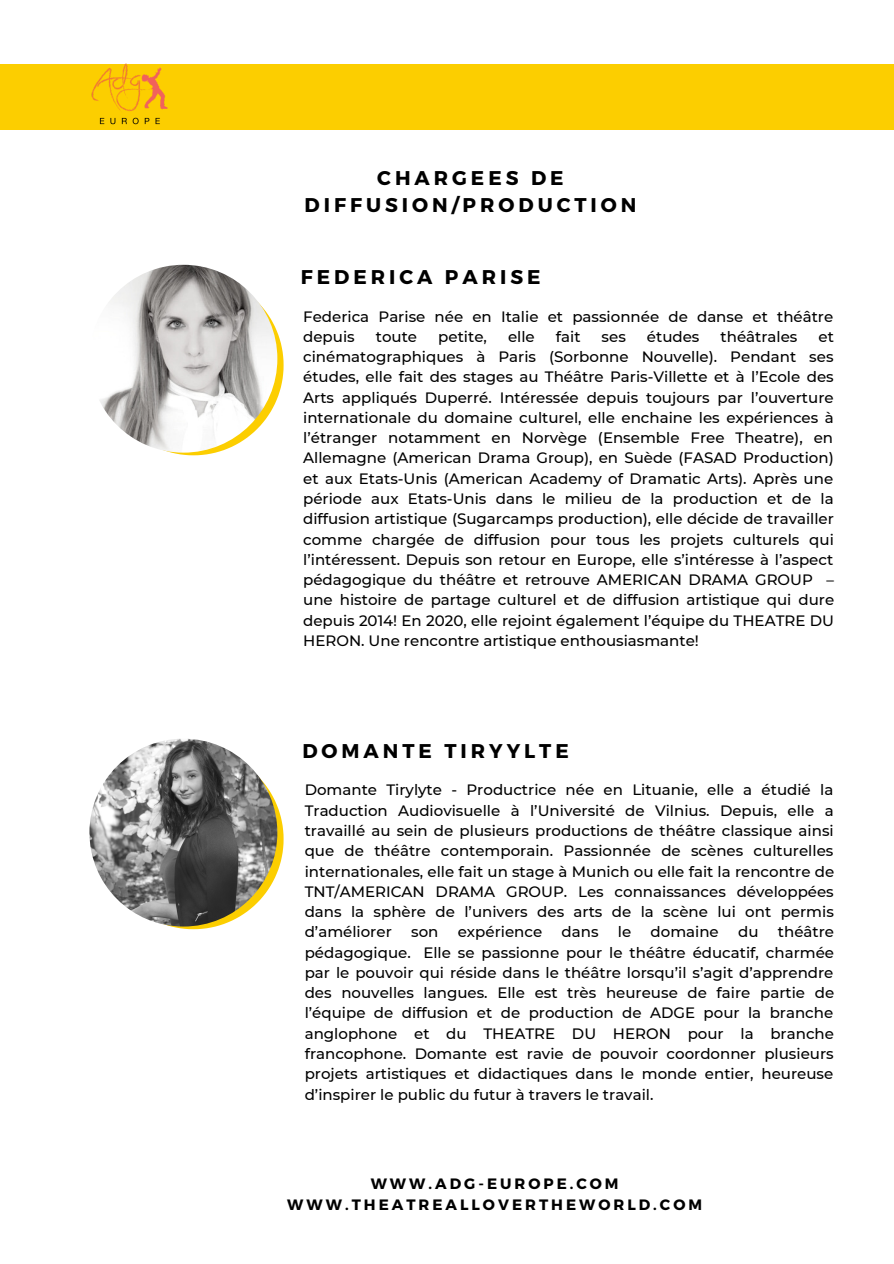
<style>
.page{position:relative;width:894px;height:1264px;background:#fff}
.page>*{position:absolute;margin:0;border:0;box-sizing:border-box;transform-origin:0 0}
.t1{font:700 19.8px/27px "Montserrat";letter-spacing:.2em;color:#000;text-align:center}
.t2{font:500 15px/20.2px "Montserrat";color:#000;text-align:justify}
.t3{font:700 15px/20.2px "Montserrat";letter-spacing:.2em;color:#000;text-align:center}
.s1{color:#fff}
</style>
<div class="page">
<div style="left:0;top:64px;width:893px;height:65px;background:#fcce00"></div>
<img style="left:91px;top:64px;width:77px;height:61px">
<svg style="left:103px;top:275px;width:180px;height:180px"></svg>
<img style="left:89px;top:265px;width:188px;height:187px;border-radius:50%">
<svg style="left:103px;top:757px;width:180px;height:172px"></svg>
<img style="left:89px;top:738px;width:188px;height:188px;border-radius:50%">
<h1 class="t1" style="left:304px;top:163px;width:333px">CHARGEES DE<br>DIFFUSION/PRODUCTION</h1>
<h1 class="t1" style="left:301px;top:263px;width:241px">FEDERICA PARISE</h1>
<p class="t2" style="left:303px;top:306px;width:531px">Federica Parise née en Italie et passionnée de danse et théâtre depuis</p>
<p class="t2" style="left:376px;top:326px;width:43px">toute</p>
<p class="t2" style="left:438px;top:326px;width:50px">petite,</p>
<p class="t2" style="left:508px;top:326px;width:28px">elle</p>
<p class="t2" style="left:555px;top:326px;width:26px">fait</p>
<p class="t2" style="left:601px;top:326px;width:26px">ses</p>
<p class="t2" style="left:646px;top:326px;width:54px">études</p>
<p class="t2" style="left:720px;top:326px;width:78px">théâtrales</p>
<p class="t2" style="left:303px;top:326px;width:532px;text-indent:515px">et cinématographiques à Paris (Sorbonne Nouvelle). Pendant ses études, elle fait des stages au Théâtre Paris-Villette et à l’Ecole des Arts appliqués Duperré. Intéressée depuis toujours par l’ouverture internationale du domaine culturel, elle enchaine les expériences à l’étranger notamment en Norvège (Ensemble Free Theatre), en Allemagne (American Drama Group), en Suède (FASAD Production) et aux Etats-Unis (American Academy of Dramatic Arts). Après une période aux Etats-Unis dans le milieu de la production et de la diffusion artistique (Sugarcamps production), elle décide de travailler comme chargée de diffusion pour tous les projets culturels qui l’intéressent. Depuis son retour en Europe, elle s’intéresse à l’aspect pédagogique du théâtre et retrouve AMERICAN DRAMA GROUP – une histoire de partage culturel et de diffusion artistique qui dure depuis 2014! En 2020, elle rejoint également l’équipe du THEATRE DU HERON. Une rencontre artistique enthousiasmante!<span class="s1">ssssss</span></p>
<h1 class="t1" style="left:302px;top:736px;width:268px">DOMANTE TIRYYLTE</h1>
<p class="t2" style="left:304px;top:780px;width:531px">Domante Tirylyte - Productrice née en Lituanie, elle a étudié la Traduction Audiovisuelle à l’Université de Vilnius. Depuis, elle a travaillé au sein de plusieurs productions de théâtre classique ainsi que de théâtre contemporain. Passionnée de scènes culturelles internationales, elle fait un stage à Munich ou elle fait la rencontre de TNT/AMERICAN DRAMA GROUP. Les connaissances développées dans la sphère de l’univers des arts de la scène lui ont permis d’améliorer</p>
<p class="t2" style="left:411px;top:921px;width:29px">son</p>
<p class="t2" style="left:457px;top:921px;width:86px">expérience</p>
<p class="t2" style="left:561px;top:921px;width:38px">dans</p>
<p class="t2" style="left:617px;top:921px;width:15px">le</p>
<p class="t2" style="left:650px;top:921px;width:70px">domaine</p>
<p class="t2" style="left:738px;top:921px;width:22px">du</p>
<p class="t2" style="left:304px;top:921px;width:531px;text-indent:473px">théâtre pédagogique. Elle se passionne pour le théâtre éducatif, charmée par le pouvoir qui réside dans le théâtre lorsqu’il s’agit d’apprendre des nouvelles langues. Elle est très heureuse de faire partie de l’équipe de diffusion et de production de ADGE pour la branche anglophone et du THEATRE DU HERON pour la branche francophone. Domante est ravie de pouvoir coordonner plusieurs projets artistiques et didactiques dans le monde entier, heureuse d’inspirer le public du futur à travers le travail. <span class="s1">ssssssss</span></p>
<p class="t3" style="left:287px;top:1173px;width:416px">WWW.ADG-EUROPE.COM<br>WWW.THEATREALLOVERTHEWORLD.COM</p>
</div>
